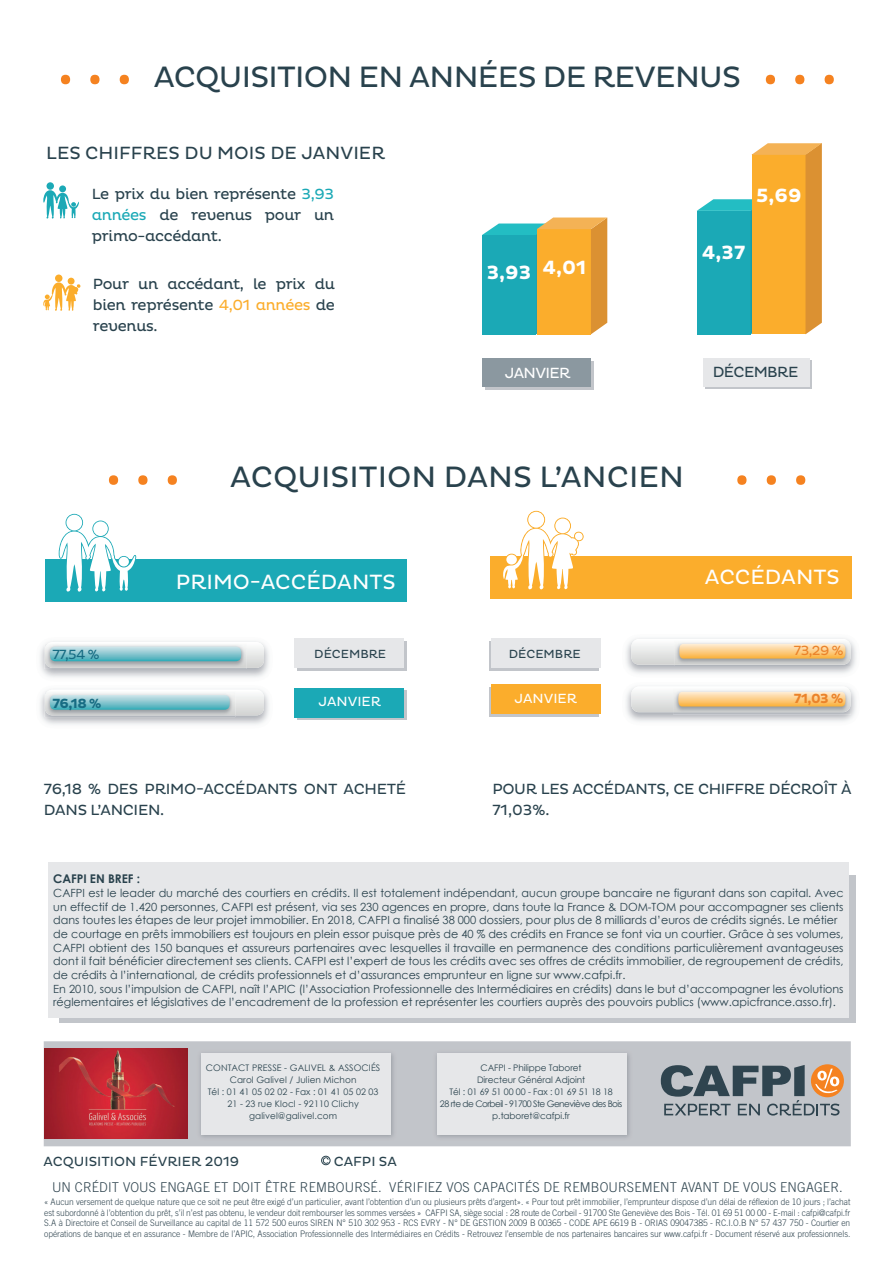
<style>
.page{position:relative;width:893px;height:1263px;background:#fff}
.page>*{position:absolute;margin:0;border:0;box-sizing:border-box;transform-origin:0 0}
.t1{font:30px "Pluto";letter-spacing:-.025em;color:#29424d}
.t2{font:30px "Pluto";color:#29424d}
.t3{font:21px "Pluto";color:#fff}
.t4{font:700 19.5px "Pluto";color:#fff}
.t5{font:18px "Pluto";color:#29424d}
.t6{font:15px/21px "Pluto";letter-spacing:-.025em;color:#29424d}
.t7{font:15px "Pluto";letter-spacing:-.04em;color:#fff}
.t8{font:300 13.5px "Trade Gothic LT Std";letter-spacing:.01em;color:#2f444f}
.t9{font:13.5px "Pluto";color:#29424d}
.t10{font:13.5px "Pluto";color:#fff}
.t11{font:700 13.5px "Pluto";color:#176c83}
.t12{font:700 13.5px "Pluto";color:#eb832a}
.t13{font:13.5px "Pluto";color:#176c83}
.t14{font:13.5px "Pluto";color:#eb832a}
.t15{font:12px "Pluto";color:#29424d}
.t16{font:700 12px "Century Gothic";letter-spacing:-.005em;color:#29424d}
.t17{font:11.25px/13.6px "Century Gothic";color:#29424d}
.t18{font:300 9px/10.5px "Trade Gothic LT Std";letter-spacing:-.005em;color:#2f444f;text-align:justify;scale:.94 1}
.t19{font:9px/12px "Century Gothic";letter-spacing:-.01em;color:#29424d;text-align:center}
.t20{font:9px/12px "Century Gothic";letter-spacing:.01em;color:#29424d;text-align:center}
.s1{color:#1ba9b6}
.s2{color:#fbad2c}
</style>
<div class="page">
<svg style="left:323px;top:1158px;width:5px;height:5px"></svg>
<div style="left:321px;top:1156px;width:9px;height:9px;border:1px solid #29424d;border-radius:50%"></div>
<div style="left:44px;top:1041px;width:807px;height:105px;background:#c2c5ca"></div>
<img style="left:432px;top:1049px;width:202px;height:93px">
<div style="left:438px;top:1053px;width:189px;height:81px;background:#e6e7e9"></div>
<img style="left:196px;top:1049px;width:202px;height:93px">
<div style="left:201px;top:1053px;width:189px;height:81px;background:#e6e7e9"></div>
<div style="left:737px;top:475px;width:9px;height:10px;background:#f58220;border-radius:50%"></div>
<div style="left:767px;top:475px;width:9px;height:10px;background:#f58220;border-radius:50%"></div>
<div style="left:796px;top:475px;width:9px;height:10px;background:#f58220;border-radius:50%"></div>
<div style="left:109px;top:475px;width:9px;height:10px;background:#f58220;border-radius:50%"></div>
<div style="left:138px;top:475px;width:10px;height:10px;background:#f58220;border-radius:50%"></div>
<div style="left:168px;top:475px;width:9px;height:10px;background:#f58220;border-radius:50%"></div>
<img style="left:40px;top:641px;width:229px;height:84px">
<img style="left:44px;top:692px;width:191px;height:25px">
<svg style="left:47px;top:690px;width:217px;height:25px"></svg>
<div style="left:297px;top:641px;width:109px;height:29px;background:#c2c5ca"></div>
<div style="left:295px;top:639px;width:109px;height:29px;background:#e6e7e9"></div>
<svg style="left:297px;top:690px;width:109px;height:29px"></svg>
<div style="left:295px;top:688px;width:109px;height:29px;background:#1ba9b6"></div>
<img style="left:626px;top:638px;width:230px;height:84px">
<img style="left:673px;top:689px;width:178px;height:25px">
<svg style="left:631px;top:686px;width:217px;height:26px"></svg>
<div style="left:489px;top:641px;width:109px;height:29px;background:#c2c5ca"></div>
<div style="left:491px;top:639px;width:110px;height:29px;background:#e6e7e9"></div>
<div style="left:489px;top:687px;width:109px;height:29px;background:#c2c5ca"></div>
<div style="left:491px;top:685px;width:110px;height:29px;background:#fbad2c"></div>
<div style="left:766px;top:75px;width:9px;height:9px;background:#f58220;border-radius:50%"></div>
<div style="left:795px;top:75px;width:9px;height:9px;background:#f58220;border-radius:50%"></div>
<div style="left:825px;top:75px;width:9px;height:9px;background:#f58220;border-radius:50%"></div>
<div style="left:61px;top:75px;width:9px;height:9px;background:#f58220;border-radius:50%"></div>
<div style="left:90px;top:75px;width:10px;height:9px;background:#f58220;border-radius:50%"></div>
<div style="left:120px;top:75px;width:9px;height:9px;background:#f58220;border-radius:50%"></div>
<div style="left:485px;top:361px;width:108px;height:29px;background:#c2c5ca"></div>
<div style="left:483px;top:358px;width:108px;height:29px;background:#8b98a0"></div>
<div style="left:705px;top:360px;width:107px;height:29px;background:linear-gradient(to right,#e6e7e9,#e6e7e9)"></div>
<div style="left:703px;top:358px;width:106px;height:28px;background:#e6e7e9"></div>
<div style="left:45px;top:559px;width:361px;height:42px;background:#1ba9b6"></div>
<svg style="left:66px;top:514px;width:17px;height:17px"></svg>
<svg style="left:92px;top:520px;width:17px;height:17px"></svg>
<div style="left:66px;top:515px;width:16px;height:15px;background:#fff;border-radius:50%"></div>
<div style="left:93px;top:521px;width:15px;height:15px;background:#fff;border-radius:50%"></div>
<svg style="left:58px;top:531px;width:79px;height:61px"></svg>
<div style="left:47px;top:182px;width:7px;height:8px;background:#1ba9b6;border-radius:50%"></div>
<div style="left:59px;top:185px;width:7px;height:7px;background:#1ba9b6;border-radius:50%"></div>
<svg style="left:43px;top:190px;width:36px;height:29px"></svg>
<div style="left:490px;top:556px;width:362px;height:42px;background:#fbad2c"></div>
<svg style="left:527px;top:511px;width:18px;height:18px"></svg>
<svg style="left:528px;top:511px;width:17px;height:17px"></svg>
<div style="left:528px;top:512px;width:16px;height:16px;background:#fff;border-radius:50%"></div>
<svg style="left:503px;top:528px;width:81px;height:62px"></svg>
<div style="left:55px;top:274px;width:7px;height:8px;background:#fbad2c;border-radius:50%"></div>
<div style="left:68px;top:278px;width:7px;height:7px;background:#fbad2c;border-radius:50%"></div>
<svg style="left:43px;top:282px;width:38px;height:29px"></svg>
<img style="left:44px;top:643px;width:203px;height:26px">
<svg style="left:48px;top:642px;width:216px;height:26px;background:#adcfd4"></svg>
<img style="left:674px;top:641px;width:177px;height:25px">
<svg style="left:631px;top:639px;width:217px;height:26px"></svg>
<svg style="left:697px;top:143px;width:125px;height:191px;background:#b3b476"></svg>
<svg style="left:482px;top:218px;width:125px;height:116px;background:#9aac70"></svg>
<img style="left:45px;top:1048px;width:143px;height:90px">
<div style="left:811px;top:1064px;width:33px;height:33px;background:#f58220;border-radius:50%"></div>
<svg style="left:661px;top:1065px;width:178px;height:50px;background:#909292"></svg>
<svg style="left:59px;top:875px;width:796px;height:147px;background:#c7cacf"></svg>
<div style="left:48px;top:862px;width:801px;height:155px;background:#e6e7e9"></div>
<h1 class="t1" style="left:154px;top:59px;width:589px">ACQUISITION EN ANNÉES DE REVENUS</h1>
<h3 class="t5" style="left:46px;top:142px;width:340px">LES CHIFFRES DU MOIS DE JANVIER</h3>
<h3 class="t6" style="left:92px;top:184px;width:244px;text-align:justify">Le prix du bien représente <span class="s1">3,93 années</span> de revenus pour un primo-accédant.</h3>
<h3 class="t6" style="left:93px;top:274px;width:244px;text-align:justify">Pour un accédant, le prix du bien représente <span class="s2">4,01 années</span> de revenus.</h3>
<h3 class="t4" style="left:487px;top:259px;width:101px">3,93 4,01</h3>
<h3 class="t4" style="left:756px;top:184px;width:47px">5,69</h3>
<h3 class="t4" style="left:702px;top:242px;width:45px">4,37</h3>
<h3 class="t7" style="left:505px;top:364px;width:67px">JANVIER</h3>
<h3 class="t6" style="left:713px;top:361px;width:87px">DÉCEMBRE</h3>
<h1 class="t2" style="left:230px;top:460px;width:455px">ACQUISITION DANS L’ANCIEN</h1>
<h2 class="t3" style="left:176px;top:570px;width:221px">PRIMO-ACCÉDANTS</h2>
<h2 class="t3" style="left:705px;top:564px;width:137px">ACCÉDANTS</h2>
<p class="t13" style="left:52px;top:647px;width:49px">77,54 %</p>
<p class="t14" style="left:794px;top:643px;width:51px">73,29 %</p>
<p class="t15" style="left:314px;top:647px;width:73px">DÉCEMBRE</p>
<p class="t10" style="left:319px;top:693px;width:64px">JANVIER</p>
<p class="t15" style="left:509px;top:647px;width:73px">DÉCEMBRE</p>
<p class="t10" style="left:514px;top:690px;width:64px">JANVIER</p>
<p class="t11" style="left:52px;top:695px;width:51px">76,18 %</p>
<p class="t12" style="left:794px;top:691px;width:51px">71,03 %</p>
<h3 class="t6" style="left:44px;top:779px;width:364px">76,18 % DES PRIMO-ACCÉDANTS ONT ACHETÉ<br>DANS L’ANCIEN.</h3>
<h3 class="t6" style="left:492px;top:779px;width:361px">POUR LES ACCÉDANTS, CE CHIFFRE DÉCROÎT À<br>71,03%.</h3>
<p class="t16" style="left:53px;top:870px;width:88px">CAFPI EN BREF :</p>
<p class="t17" style="left:53px;top:886px;width:792px">CAFPI est le leader du marché des courtiers en crédits. Il est totalement indépendant, aucun groupe bancaire ne figurant dans son capital. Avec un effectif de 1.420 personnes, CAFPI est présent, via ses 230 agences en propre, dans toute la France &amp; DOM-TOM pour accompagner ses clients dans toutes les étapes de leur projet immobilier. En 2018, CAFPI a finalisé 38 000 dossiers, pour plus de 8 milliards d’euros de crédits signés. Le métier de courtage en prêts immobiliers est toujours en plein essor puisque près de 40 % des crédits en France se font via un courtier. Grâce à ses volumes, CAFPI obtient des 150 banques et assureurs partenaires avec lesquelles il travaille en permanence des conditions particulièrement avantageuses dont il fait bénéficier directement ses clients. CAFPI est l’expert de tous les crédits avec ses offres de crédits immobilier, de regroupement de crédits, de crédits à l’international, de crédits professionnels et d’assurances emprunteur en ligne sur www.cafpi.fr.<br>En 2010, sous l’impulsion de CAFPI, naît l’APIC (l’Association Professionnelle des Intermédiaires en crédits) dans le but d’accompagner les évolutions réglementaires et législatives de l’encadrement de la profession et représenter les courtiers auprès des pouvoirs publics (www.apicfrance.asso.fr).</p>
<p class="t20" style="left:206px;top:1061px;width:176px">CONTACT PRESSE - GALIVEL &amp; ASSOCIÉS<br>Carol Galivel / Julien Michon<br>Tél : 01 41 05 02 02 - Fax : 01 41 05 02 03<br>21 - 23 rue Klocl - 92110 Clichy galivel@galivel.com</p>
<p class="t19" style="left:440px;top:1062px;width:184px">CAFPI - Philippe Taboret<br>Directeur Général Adjoint<br>Tél : 01 69 51 00 00 - Fax : 01 69 51 18 18<br>28 rte de Corbeil - 91700 Ste Geneviève des Bois p.taboret@cafpi.fr</p>
<p class="t9" style="left:44px;top:1154px;width:197px">ACQUISITION FÉVRIER 2019</p>
<p class="t9" style="left:334px;top:1154px;width:65px">CAFPI SA</p>
<p class="t8" style="left:52px;top:1179px;width:792px">UN CRÉDIT VOUS ENGAGE ET DOIT ÊTRE REMBOURSÉ. VÉRIFIEZ VOS CAPACITÉS DE REMBOURSEMENT AVANT DE VOUS ENGAGER.</p>
<p class="t18" style="left:44px;top:1197px;width:859px">« Aucun versement de quelque nature que ce soit ne peut être exigé d’un particulier, avant l’obtention d’un ou plusieurs prêts d’argent». « Pour tout prêt immobilier, l’emprunteur dispose d’un délai de réflexion de 10 jours ; l’achat est subordonné à l’obtention du prêt, s’il n’est pas obtenu, le vendeur doit rembourser les sommes versées » CAFPI SA, siège social : 28 route de Corbeil - 91700 Ste Geneviève des Bois - Tél. 01 69 51 00 00 - E-mail : cafpi@cafpi.fr S.A à Directoire et Conseil de Surveillance au capital de 11 572 500 euros SIREN N° 510 302 953 - RCS EVRY - N° DE GESTION 2009 B 00365 - CODE APE 6619 B - ORIAS 09047385 - RC.I.O.B N° 57 437 750 - Courtier en opérations de banque et en assurance - Membre de l’APIC, Association Professionnelle des Intermédiaires en Crédits - Retrouvez l’ensemble de nos partenaires bancaires sur www.cafpi.fr - Document réservé aux professionnels.</p>
</div>
